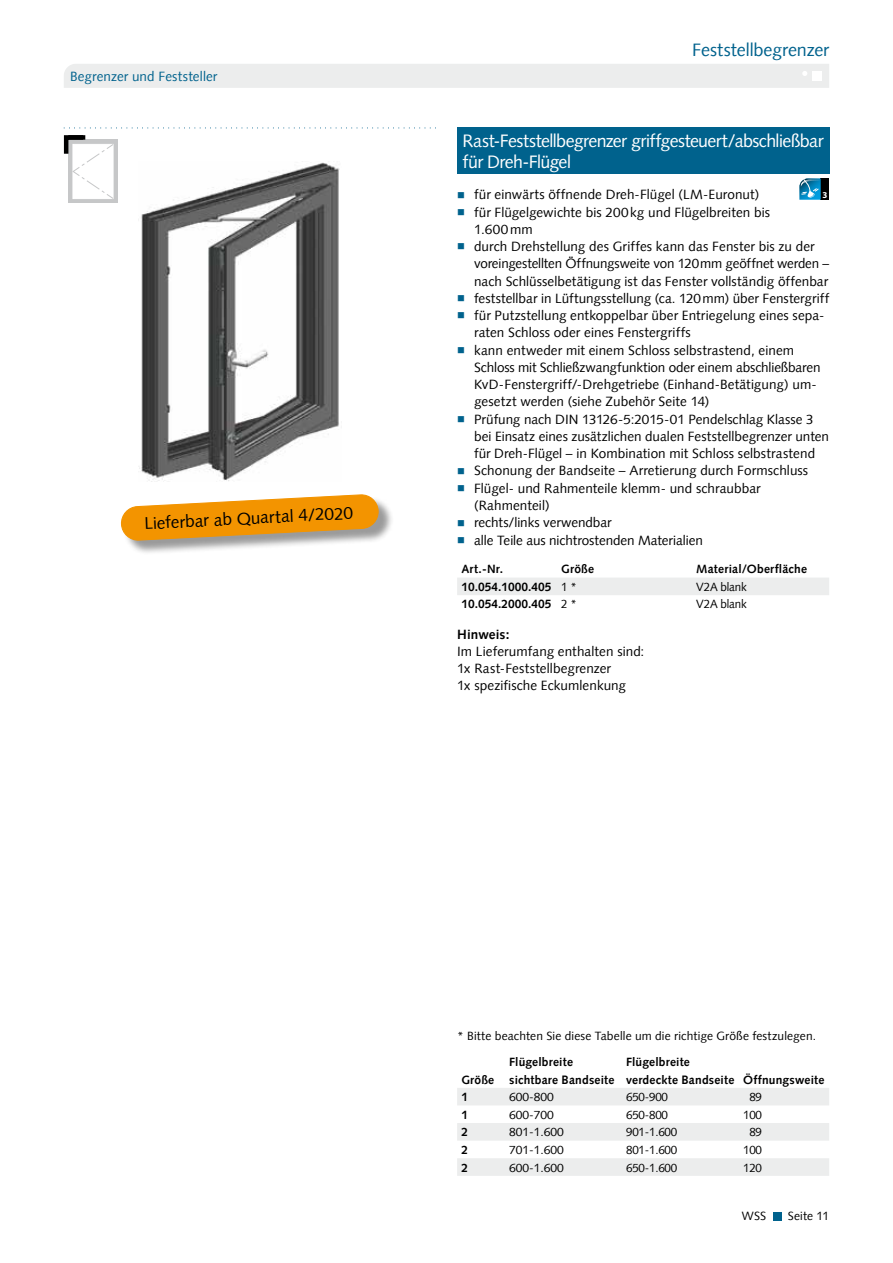
<style>
.page{position:relative;width:893px;height:1263px;background:#fff}
.page>*{position:absolute;margin:0;border:0;box-sizing:border-box;transform-origin:0 0}
.t1{font:18px/21.6px "Syntax";letter-spacing:-.035em;color:#fff}
.t2{font:18px "Syntax Com";letter-spacing:-.005em;color:#00628d}
.t3{font:17.1px "Syntax Com";color:#000}
.t4{font:13.5px/17.2px "Syntax Com";letter-spacing:.005em;color:#000}
.t5{font:13.5px "Syntax Com";letter-spacing:.005em;color:#00628d}
.t6{font:700 13.5px "Syntax Com";letter-spacing:.005em;color:#000}
.t7{font:700 12px/18px "Syntax Com";letter-spacing:.015em;color:#000}
.t8{font:12px "Syntax Com";color:#000}
.t9{font:12px "Syntax Com";color:#000;scale:.96 1}
.t10{font:700 9px "Myriad Pro";color:#fff}
.s1{font-weight:400}
</style>
<div class="page">
<div style="left:773px;top:1212px;width:8px;height:8px;background:#00628d"></div>
<div style="left:64px;top:64px;width:765px;height:24px;background:#eceded"></div>
<div style="left:813px;top:71px;width:9px;height:9px;background:#fff"></div>
<div style="left:457px;top:128px;width:372px;height:46px;background:#00628d"></div>
<div style="left:821px;top:178px;width:8px;height:22px;background:#000"></div>
<svg style="left:799px;top:178px;width:22px;height:22px"></svg>
<div style="left:457px;top:578px;width:372px;height:17px;background:#eceded"></div>
<img style="left:138px;top:199px;width:201px;height:282px">
<div style="left:123px;top:497px;width:271px;height:58px;background:#000;opacity:.4"></div>
<svg style="left:120px;top:494px;width:259px;height:47px"></svg>
<svg style="left:457px;top:1088px;width:372px;height:88px"></svg>
<div style="left:68px;top:140px;width:50px;height:63px;background:#c6c7c8"></div>
<svg style="left:63px;top:128px;width:373px;height:71px"></svg>
<p class="t5" style="left:70px;top:68px;width:149px">Begrenzer und Feststeller</p>
<p class="t3" style="left:144px;top:513px;width:210px;rotate:-3deg">Lieferbar ab Quartal 4/2020</p>
<h1 class="t2" style="left:692px;top:39px;width:139px">Feststellbegrenzer</h1>
<h1 class="t1" style="left:463px;top:130px;width:362px">Rast-Feststellbegrenzer griffgesteuert/abschließbar für Dreh-Flügel</h1>
<p class="t4" style="left:474px;top:186px;width:287px">für einwärts öffnende Dreh-Flügel (LM-Euronut)</p>
<p class="t10" style="left:822px;top:189px;width:6px">3</p>
<p class="t4" style="left:474px;top:203px;width:357px">für Flügelgewichte bis 200kg und Flügelbreiten bis 1.600mm<br>durch Drehstellung des Griffes kann das Fenster bis zu der voreingestellten Öffnungsweite von 120mm geöffnet werden – nach Schlüsselbetätigung ist das Fenster vollständig öffenbar feststellbar in Lüftungsstellung (ca. 120mm) über Fenstergriff für Putzstellung entkoppelbar über Entriegelung eines sepa&shy;raten Schloss oder eines Fenstergriffs<br>kann entweder mit einem Schloss selbstrastend, einem Schloss mit Schließzwangfunktion oder einem abschließbaren KvD-Fenstergriff/-Drehgetriebe (Einhand-Betätigung) um&shy;gesetzt werden (siehe Zubehör Seite 14)<br>Prüfung nach DIN 13126-5:2015-01 Pendelschlag Klasse 3 bei Einsatz eines zusätzlichen dualen Feststellbegrenzer unten für Dreh-Flügel – in Kombination mit Schloss selbstrastend Schonung der Bandseite – Arretierung durch Formschluss Flügel- und Rahmenteile klemm- und schraubbar (Rahmenteil)<br>rechts/links verwendbar<br>alle Teile aus nichtrostenden Materialien</p>
<p class="t7" style="left:461px;top:560px;width:43px">Art.-Nr.</p>
<p class="t7" style="left:561px;top:560px;width:34px">Größe</p>
<p class="t7" style="left:696px;top:560px;width:112px">Material/Oberfläche</p>
<p class="t7" style="left:461px;top:578px;width:117px">10.054.1000.405 <span class="s1">1 *</span></p>
<p class="t9" style="left:696px;top:580px;width:54px">V2A blank</p>
<p class="t7" style="left:461px;top:595px;width:117px">10.054.2000.405 <span class="s1">2 *</span></p>
<p class="t9" style="left:696px;top:597px;width:54px">V2A blank</p>
<p class="t6" style="left:457px;top:626px;width:54px">Hinweis:</p>
<p class="t4" style="left:457px;top:642px;width:189px">Im Lieferumfang enthalten sind:<br>1x Rast-Feststellbegrenzer<br>1x spezifische Eckumlenkung</p>
<p class="t8" style="left:457px;top:1028px;width:360px">* Bitte beachten Sie diese Tabelle um die richtige Größe festzulegen.</p>
<p class="t7" style="left:461px;top:1070px;width:34px">Größe</p>
<p class="t7" style="left:509px;top:1052px;width:107px">Flügelbreite sichtbare Bandseite</p>
<p class="t7" style="left:626px;top:1052px;width:200px">Flügelbreite<br>verdeckte Bandseite Öffnungsweite</p>
<p class="t7" style="left:461px;top:1088px;width:8px">1</p>
<p class="t8" style="left:509px;top:1090px;width:46px">600-800</p>
<p class="t9" style="left:626px;top:1090px;width:45px">650-900</p>
<p class="t9" style="left:749px;top:1090px;width:15px">89</p>
<p class="t7" style="left:461px;top:1105px;width:8px">1</p>
<p class="t8" style="left:509px;top:1107px;width:46px">600-700</p>
<p class="t9" style="left:626px;top:1107px;width:45px">650-800</p>
<p class="t9" style="left:743px;top:1107px;width:21px">100</p>
<p class="t7" style="left:461px;top:1123px;width:8px">2</p>
<p class="t8" style="left:509px;top:1125px;width:56px">801-1.600</p>
<p class="t9" style="left:626px;top:1125px;width:55px">901-1.600</p>
<p class="t9" style="left:749px;top:1125px;width:15px">89</p>
<p class="t7" style="left:461px;top:1141px;width:8px">2</p>
<p class="t8" style="left:509px;top:1143px;width:56px">701-1.600</p>
<p class="t9" style="left:626px;top:1143px;width:55px">801-1.600</p>
<p class="t9" style="left:743px;top:1143px;width:21px">100</p>
<p class="t7" style="left:461px;top:1158px;width:8px">2</p>
<p class="t8" style="left:509px;top:1160px;width:56px">600-1.600</p>
<p class="t9" style="left:626px;top:1160px;width:55px">650-1.600</p>
<p class="t9" style="left:743px;top:1160px;width:21px">120</p>
<p class="t8" style="left:742px;top:1209px;width:26px">WSS</p>
<p class="t8" style="left:788px;top:1209px;width:43px">Seite 11</p>
</div>
